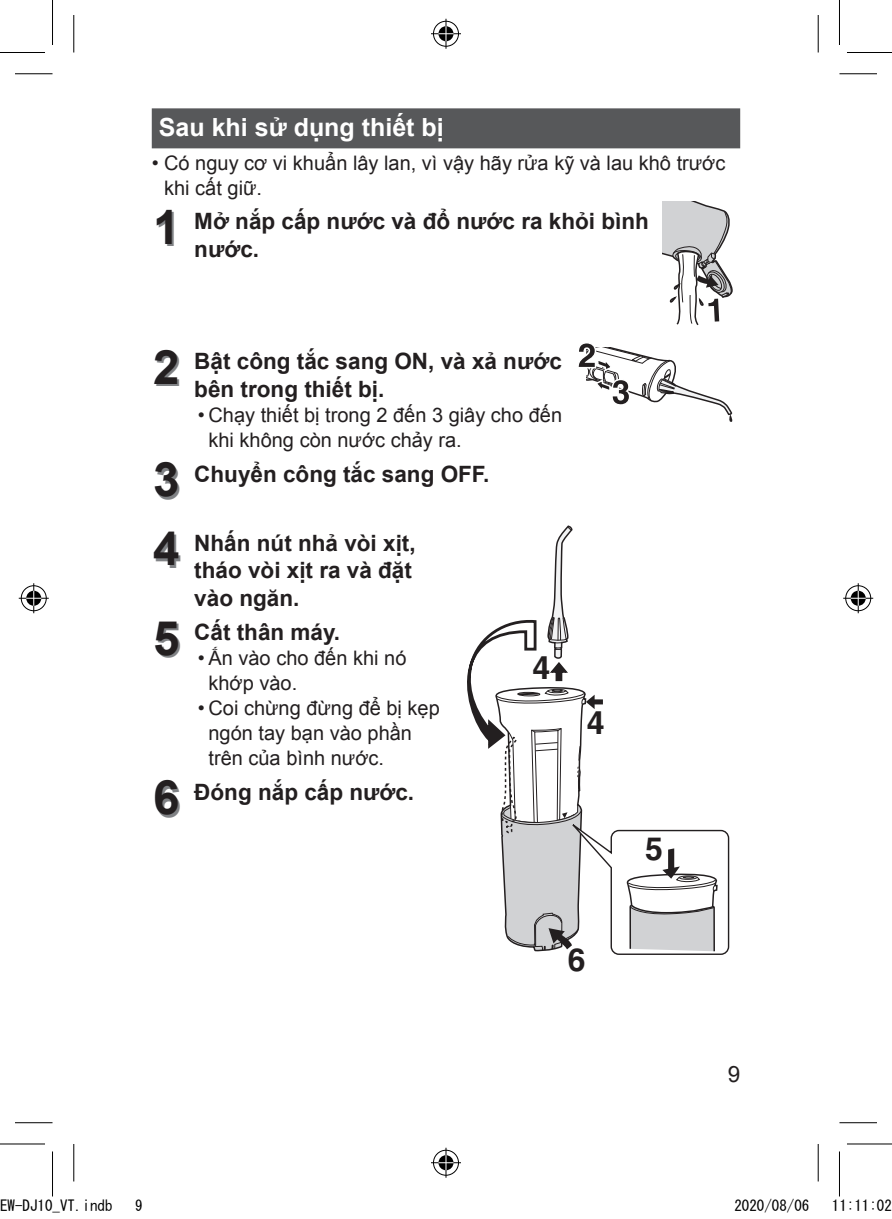
<style>
.page{position:relative;width:892px;height:1219px;background:#fff}
.page>*{position:absolute;margin:0;border:0;box-sizing:border-box;transform-origin:0 0}
.t1{font:700 32px "Helvetica";color:#231f20}
.t2{font:700 25px "Arial";color:#fff}
.t3{font:700 22.5px/27.5px "Arial";color:#231f20}
.t4{font:22.5px "Arial";color:#231f20}
.t5{font:20px/25px "Arial";color:#231f20}
.t6{font:15px "MS Gothic";color:#000}
.s1{font-size:47.5px}
</style>
<div class="page">
<div style="left:152px;top:108px;width:588px;height:40px;background:#57585a"></div>
<svg style="left:662px;top:202px;width:71px;height:124px"></svg>
<svg style="left:578px;top:343px;width:155px;height:79px"></svg>
<svg style="left:467px;top:525px;width:263px;height:430px"></svg>
<div style="left:517px;top:692px;width:23px;height:4px;border:1px solid #231f20;border-radius:50%"></div>
<div style="left:518px;top:693px;width:20px;height:2px;border:1px solid #231f20"></div>
<hr style="left:15px;top:73px;width:37px;height:1px;background:#000">
<hr style="left:839px;top:73px;width:38px;height:1px;background:#000">
<hr style="left:15px;top:1122px;width:37px;height:1px;background:#000">
<hr style="left:839px;top:1122px;width:38px;height:1px;background:#000">
<hr style="left:73px;top:15px;width:1px;height:37px;background:#000">
<hr style="left:73px;top:1144px;width:1px;height:37px;background:#000">
<hr style="left:817px;top:15px;width:1px;height:37px;background:#000">
<hr style="left:817px;top:1144px;width:1px;height:37px;background:#000">
<hr style="left:0;top:52px;width:45px;height:1px;background:#000">
<hr style="left:847px;top:52px;width:45px;height:1px;background:#000">
<hr style="left:0;top:1143px;width:45px;height:1px;background:#000">
<hr style="left:847px;top:1143px;width:45px;height:1px;background:#000">
<hr style="left:52px;top:0;width:1px;height:45px;background:#000">
<hr style="left:52px;top:1151px;width:1px;height:45px;background:#000">
<hr style="left:839px;top:0;width:1px;height:45px;background:#000">
<hr style="left:839px;top:1151px;width:1px;height:45px;background:#000">
<div style="left:432px;top:20px;width:28px;height:28px;border:3px solid #fff;border-radius:50%"></div>
<hr style="left:431px;top:32px;width:30px;height:3px;background:#fff">
<hr style="left:444px;top:19px;width:3px;height:30px;background:#fff">
<div style="left:437px;top:25px;width:18px;height:18px;border:3px solid #fff;border-radius:50%"></div>
<div style="left:433px;top:21px;width:26px;height:26px;border:1px solid #000;border-radius:50%"></div>
<hr style="left:431px;top:33px;width:30px;height:1px;background:#000">
<hr style="left:445px;top:19px;width:1px;height:30px;background:#000">
<svg style="left:438px;top:26px;width:15px;height:15px"></svg>
<div style="left:432px;top:1149px;width:28px;height:28px;border:3px solid #fff;border-radius:50%"></div>
<hr style="left:431px;top:1161px;width:30px;height:3px;background:#fff">
<hr style="left:444px;top:1148px;width:3px;height:30px;background:#fff">
<div style="left:437px;top:1154px;width:18px;height:18px;border:3px solid #fff;border-radius:50%"></div>
<div style="left:433px;top:1150px;width:26px;height:25px;border:1px solid #000;border-radius:50%"></div>
<hr style="left:431px;top:1162px;width:30px;height:1px;background:#000">
<hr style="left:445px;top:1148px;width:1px;height:30px;background:#000">
<svg style="left:438px;top:1155px;width:15px;height:15px"></svg>
<div style="left:20px;top:584px;width:28px;height:28px;border:3px solid #fff;border-radius:50%"></div>
<hr style="left:19px;top:597px;width:30px;height:3px;background:#fff">
<hr style="left:32px;top:583px;width:3px;height:30px;background:#fff">
<div style="left:25px;top:589px;width:18px;height:18px;border:3px solid #fff;border-radius:50%"></div>
<div style="left:21px;top:585px;width:26px;height:26px;border:1px solid #000;border-radius:50%"></div>
<hr style="left:19px;top:598px;width:30px;height:1px;background:#000">
<hr style="left:33px;top:583px;width:1px;height:30px;background:#000">
<svg style="left:26px;top:591px;width:15px;height:15px"></svg>
<div style="left:844px;top:584px;width:28px;height:28px;border:3px solid #fff;border-radius:50%"></div>
<hr style="left:843px;top:597px;width:30px;height:3px;background:#fff">
<hr style="left:856px;top:583px;width:3px;height:30px;background:#fff">
<div style="left:849px;top:589px;width:18px;height:18px;border:3px solid #fff;border-radius:50%"></div>
<div style="left:845px;top:585px;width:26px;height:26px;border:1px solid #000;border-radius:50%"></div>
<hr style="left:843px;top:598px;width:30px;height:1px;background:#000">
<hr style="left:857px;top:583px;width:1px;height:30px;background:#000">
<svg style="left:850px;top:591px;width:15px;height:15px"></svg>
<p class="t2" style="left:159px;top:109px;width:286px">Sau khi sử dụng thiết bị</p>
<p class="t5" style="left:164px;top:150px;width:562px;text-indent:-12px">• Có nguy cơ vi khuẩn lây lan, vì vậy hãy rửa kỹ và lau khô trước khi cất giữ.</p>
<p class="t3" style="left:194px;top:208px;width:456px;text-indent:-41px"><span class="s1">1</span> Mở nắp cấp nước và đổ nước ra khỏi bình nước.</p>
<p class="t3" style="left:194px;top:348px;width:369px;text-indent:-41px"><span class="s1">2</span> Bật công tắc sang ON, và xả nước bên trong thiết bị.</p>
<p class="t5" style="left:208px;top:402px;width:355px;text-indent:-11px">• Chạy thiết bị trong 2 đến 3 giây cho đến khi không còn nước chảy ra.</p>
<p class="t3" style="left:153px;top:460px;width:338px"><span class="s1">3</span> Chuyển công tắc sang OFF.</p>
<p class="t3" style="left:194px;top:529px;width:223px;text-indent:-41px"><span class="s1">4</span> Nhấn nút nhả vòi xịt, tháo vòi xịt ra và đặt vào ngăn.</p>
<p class="t3" style="left:153px;top:619px;width:188px"><span class="s1">5</span> Cất thân máy.</p>
<p class="t5" style="left:208px;top:646px;width:199px;text-indent:-11px">• Ấn vào cho đến khi nó khớp vào.</p>
<p class="t5" style="left:208px;top:696px;width:233px;text-indent:-11px">• Coi chừng đừng để bị kẹp ngón tay bạn vào phần trên của bình nước.</p>
<p class="t3" style="left:153px;top:778px;width:262px"><span class="s1">6</span> Đóng nắp cấp nước.</p>
<h1 class="t1" style="left:532px;top:649px;width:19px">4</h1>
<h1 class="t1" style="left:586px;top:703px;width:19px">4</h1>
<h1 class="t1" style="left:568px;top:940px;width:19px">6</h1>
<h1 class="t1" style="left:645px;top:829px;width:19px">5</h1>
<p class="t4" style="left:727px;top:1058px;width:14px">9</p>
<p class="t6" style="left:0;top:1198px;width:114px">EW-DJ10_VT.indb</p>
<p class="t6" style="left:135px;top:1198px;width:9px">9</p>
<p class="t6" style="left:734px;top:1198px;width:76px">2020/08/06</p>
<p class="t6" style="left:832px;top:1198px;width:61px">11:11:02</p>
</div>
